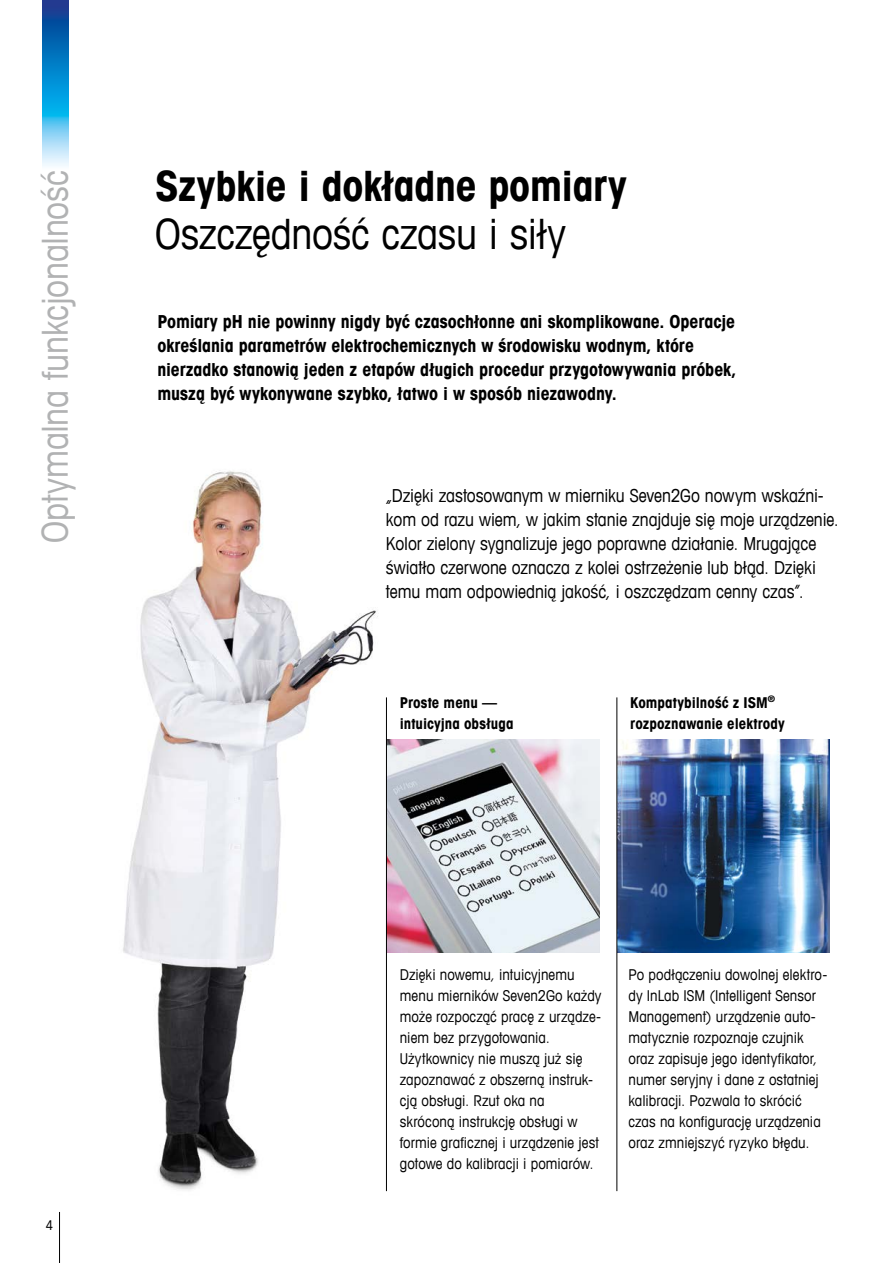
<style>
.page{position:relative;width:893px;height:1263px;background:#fff}
.page>*{position:absolute;margin:0;border:0;box-sizing:border-box;transform-origin:0 0}
.t1{font:700 condensed 42px "Avant Garde Com";letter-spacing:-.005em;color:#000}
.t2{font:condensed 42px "Avant Garde Com";letter-spacing:-.01em;color:#000}
.t3{font:condensed 36px "Avant Garde Com";letter-spacing:-.01em;color:#b1b2b3}
.t4{font:condensed 18px/24px "Avant Garde Com";letter-spacing:-.005em;color:#000}
.t5{font:700 condensed 18px/24px "Avant Garde Com";letter-spacing:-.005em;color:#000}
.t6{font:condensed 15px/21px "Avant Garde Com";letter-spacing:.005em;color:#000}
.t7{font:700 condensed 15px/21px "Avant Garde Com";letter-spacing:.005em;color:#000}
.t8{font:condensed 13.5px "Avant Garde Com";color:#000}
</style>
<div class="page">
<hr style="left:59px;top:1212px;width:1px;height:51px;background:#000">
<img style="left:43px;top:0;width:25px;height:166px">
<img style="left:123px;top:471px;width:255px;height:719px">
<img style="left:387px;top:740px;width:212px;height:212px">
<img style="left:617px;top:740px;width:213px;height:212px">
<hr style="left:616px;top:697px;width:1px;height:494px;background:#000">
<hr style="left:386px;top:697px;width:1px;height:494px;background:#000">
<h2 class="t3" style="left:33px;top:543px;width:374px;rotate:-90deg">Optymalna funkcjonalność</h2>
<h1 class="t1" style="left:155px;top:158px;width:473px">Szybkie i dokładne pomiary</h1>
<h1 class="t2" style="left:155px;top:207px;width:412px">Oszczędność czasu i siły</h1>
<p class="t5" style="left:157px;top:309px;width:581px">Pomiary pH nie powinny nigdy być czasochłonne ani skomplikowane. Operacje określania parametrów elektrochemicznych w środowisku wodnym, które nierzadko stanowią jeden z etapów długich procedur przygotowywania próbek, muszą być wykonywane szybko, łatwo i w sposób niezawodny.</p>
<p class="t4" style="left:386px;top:483px;width:454px">„Dzięki zastosowanym w mierniku Seven2Go nowym wskaźni&shy;kom od razu wiem, w jakim stanie znajduje się moje urządzenie.<br>Kolor zielony sygnalizuje jego poprawne działanie. Mrugające światło czerwone oznacza z kolei ostrzeżenie lub błąd. Dzięki temu mam odpowiednią jakość, i oszczędzam cenny czas”.</p>
<p class="t7" style="left:400px;top:692px;width:115px">Proste menu — intuicyjna obsługa</p>
<p class="t7" style="left:630px;top:692px;width:156px">Kompatybilność z ISM<sup>® </sup>rozpoznawanie elektrody</p>
<p class="t8" style="left:46px;top:1217px;width:9px">4</p>
<p class="t6" style="left:400px;top:964px;width:203px">Dzięki nowemu, intuicyjnemu menu mierników Seven2Go każdy może rozpocząć pracę z urządze&shy;niem bez przygotowania.<br>Użytkownicy nie muszą już się zapoznawać z obszerną instruk&shy;cją obsługi. Rzut oka na skróconą instrukcję obsługi w formie graficznej i urządzenie jest gotowe do kalibracji i pomiarów.</p>
<p class="t6" style="left:628px;top:964px;width:200px">Po podłączeniu dowolnej elektro&shy;dy InLab ISM (Intelligent Sensor<br>Management) urządzenie auto&shy;matycznie rozpoznaje czujnik oraz zapisuje jego identyfikator, numer seryjny i dane z ostatniej kalibracji. Pozwala to skrócić czas na konfigurację urządzenia oraz zmniejszyć ryzyko błędu.</p>
</div>
